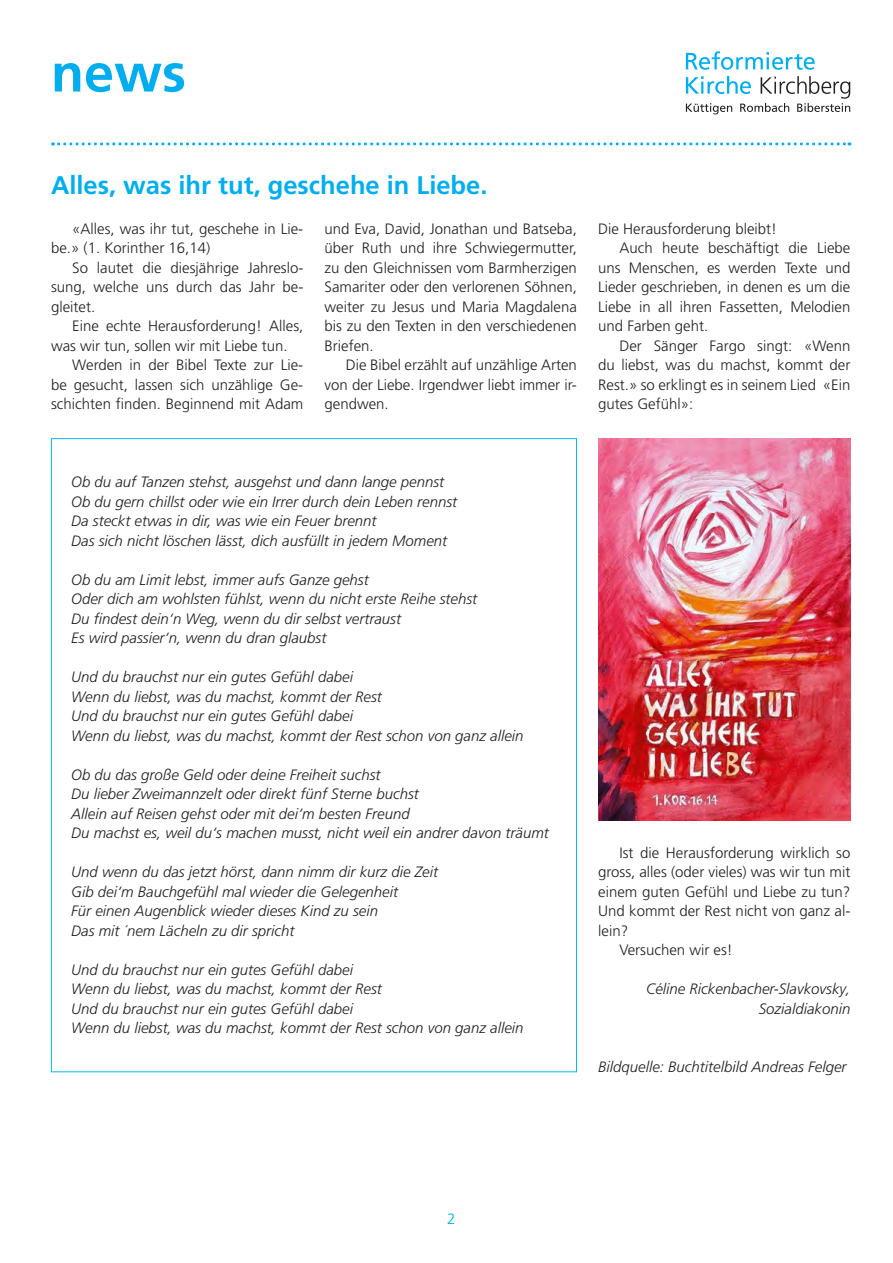
<style>
.page{position:relative;width:893px;height:1263px;background:#fff}
.page>*{position:absolute;margin:0;border:0;box-sizing:border-box;transform-origin:0 0}
.t1{font:700 54px "Frutiger LT Pro";color:#00aeef}
.t2{font:700 25.5px "Frutiger LT Pro";color:#00aeef}
.t3{font:italic 300 15px/19.5px "Frutiger LT Pro";color:#231f20}
.t4{font:300 15px/19.5px "Frutiger LT Pro";color:#231f20;text-align:justify}
.t5{font:300 15px "Frutiger LT Pro";color:#00aeef}
</style>
<div class="page">
<svg style="left:53px;top:142px;width:797px;height:3px"></svg>
<svg style="left:686px;top:51px;width:129px;height:19px"></svg>
<svg style="left:686px;top:76px;width:164px;height:38px"></svg>
<img style="left:598px;top:438px;width:252px;height:383px">
<h1 class="t1" style="left:51px;top:41px;width:136px">news</h1>
<h2 class="t2" style="left:51px;top:170px;width:438px">Alles, was ihr tut, geschehe in Liebe.</h2>
<p class="t4" style="left:51px;top:219px;width:254px;text-indent:21px">«Alles, was ihr tut, geschehe in Lie&shy;be.» (1. Korinther 16,14)</p>
<p class="t4" style="left:51px;top:258px;width:254px;text-indent:21px">So lautet die diesjährige Jahreslo&shy;sung, welche uns durch das Jahr be&shy;gleitet.</p>
<p class="t4" style="left:51px;top:316px;width:254px;text-indent:21px">Eine echte Herausforderung! Alles, was wir tun, sollen wir mit Liebe tun.</p>
<p class="t4" style="left:51px;top:355px;width:254px;text-indent:21px">Werden in der Bibel Texte zur Lie&shy;be gesucht, lassen sich unzählige Ge&shy;schichten finden. Beginnend mit Adam</p>
<p class="t4" style="left:325px;top:219px;width:254px">und Eva, David, Jonathan und Batseba, über Ruth und ihre Schwiegermutter, zu den Gleichnissen vom Barmherzigen Samariter oder den verlorenen Söhnen, weiter zu Jesus und Maria Magdalena bis zu den Texten in den verschiedenen Briefen.</p>
<p class="t4" style="left:325px;top:355px;width:254px;text-indent:21px">Die Bibel erzählt auf unzählige Arten von der Liebe. Irgendwer liebt immer ir&shy;gendwen.</p>
<p class="t4" style="left:598px;top:219px;width:180px">Die Herausforderung bleibt!</p>
<p class="t4" style="left:619px;top:238px;width:233px">Auch heute beschäftigt die Liebe</p>
<p class="t4" style="left:598px;top:258px;width:254px">uns Menschen, es werden Texte und</p>
<p class="t4" style="left:598px;top:277px;width:254px">Lieder geschrieben, in denen es um die</p>
<p class="t4" style="left:598px;top:297px;width:254px">Liebe in all ihren Fassetten, Melodien</p>
<p class="t4" style="left:598px;top:316px;width:112px">und Farben geht.</p>
<p class="t4" style="left:619px;top:336px;width:233px">Der Sänger Fargo singt: «Wenn</p>
<p class="t4" style="left:598px;top:355px;width:254px">du liebst, was du machst, kommt der</p>
<p class="t4" style="left:598px;top:375px;width:254px">Rest.» so erklingt es in seinem Lied «Ein</p>
<p class="t4" style="left:598px;top:394px;width:97px">gutes Gefühl»:</p>
<p class="t3" style="left:71px;top:472px;width:387px">Ob du auf Tanzen stehst, ausgehst und dann lange pennst Ob du gern chillst oder wie ein Irrer durch dein Leben rennst Da steckt etwas in dir, was wie ein Feuer brennt<br>Das sich nicht löschen lässt, dich ausfüllt in jedem Moment</p>
<p class="t3" style="left:71px;top:570px;width:407px">Ob du am Limit lebst, immer aufs Ganze gehst<br>Oder dich am wohlsten fühlst, wenn du nicht erste Reihe stehst Du findest dein‘n Weg, wenn du dir selbst vertraust<br>Es wird passier‘n, wenn du dran glaubst</p>
<p class="t3" style="left:71px;top:667px;width:454px">Und du brauchst nur ein gutes Gefühl dabei<br>Wenn du liebst, was du machst, kommt der Rest<br>Und du brauchst nur ein gutes Gefühl dabei<br>Wenn du liebst, was du machst, kommt der Rest schon von ganz allein</p>
<p class="t3" style="left:71px;top:765px;width:479px">Ob du das große Geld oder deine Freiheit suchst<br>Du lieber Zweimannzelt oder direkt fünf Sterne buchst<br>Allein auf Reisen gehst oder mit dei‘m besten Freund<br>Du machst es, weil du‘s machen musst, nicht weil ein andrer davon träumt</p>
<p class="t3" style="left:71px;top:862px;width:368px">Und wenn du das jetzt hörst, dann nimm dir kurz die Zeit Gib dei‘m Bauchgefühl mal wieder die Gelegenheit<br>Für einen Augenblick wieder dieses Kind zu sein<br>Das mit ´nem Lächeln zu dir spricht</p>
<p class="t3" style="left:71px;top:960px;width:454px">Und du brauchst nur ein gutes Gefühl dabei<br>Wenn du liebst, was du machst, kommt der Rest<br>Und du brauchst nur ein gutes Gefühl dabei<br>Wenn du liebst, was du machst, kommt der Rest schon von ganz allein</p>
<p class="t4" style="left:619px;top:843px;width:233px">Ist die Herausforderung wirklich so</p>
<p class="t4" style="left:598px;top:862px;width:254px">gross, alles (oder vieles) was wir tun mit</p>
<p class="t4" style="left:598px;top:882px;width:254px">einem guten Gefühl und Liebe zu tun?</p>
<p class="t4" style="left:598px;top:901px;width:254px">Und kommt der Rest nicht von ganz al-</p>
<p class="t4" style="left:598px;top:921px;width:31px">lein?</p>
<p class="t4" style="left:619px;top:940px;width:115px">Versuchen wir es!</p>
<p class="t3" style="left:646px;top:979px;width:206px;text-align:right">Céline Rickenbacher-Slavkovsky,<br>Sozialdiakonin</p>
<p class="t3" style="left:598px;top:1057px;width:250px">Bildquelle: Buchtitelbild Andreas Felger</p>
<p class="t5" style="left:447px;top:1210px;width:10px">2</p>
</div>
